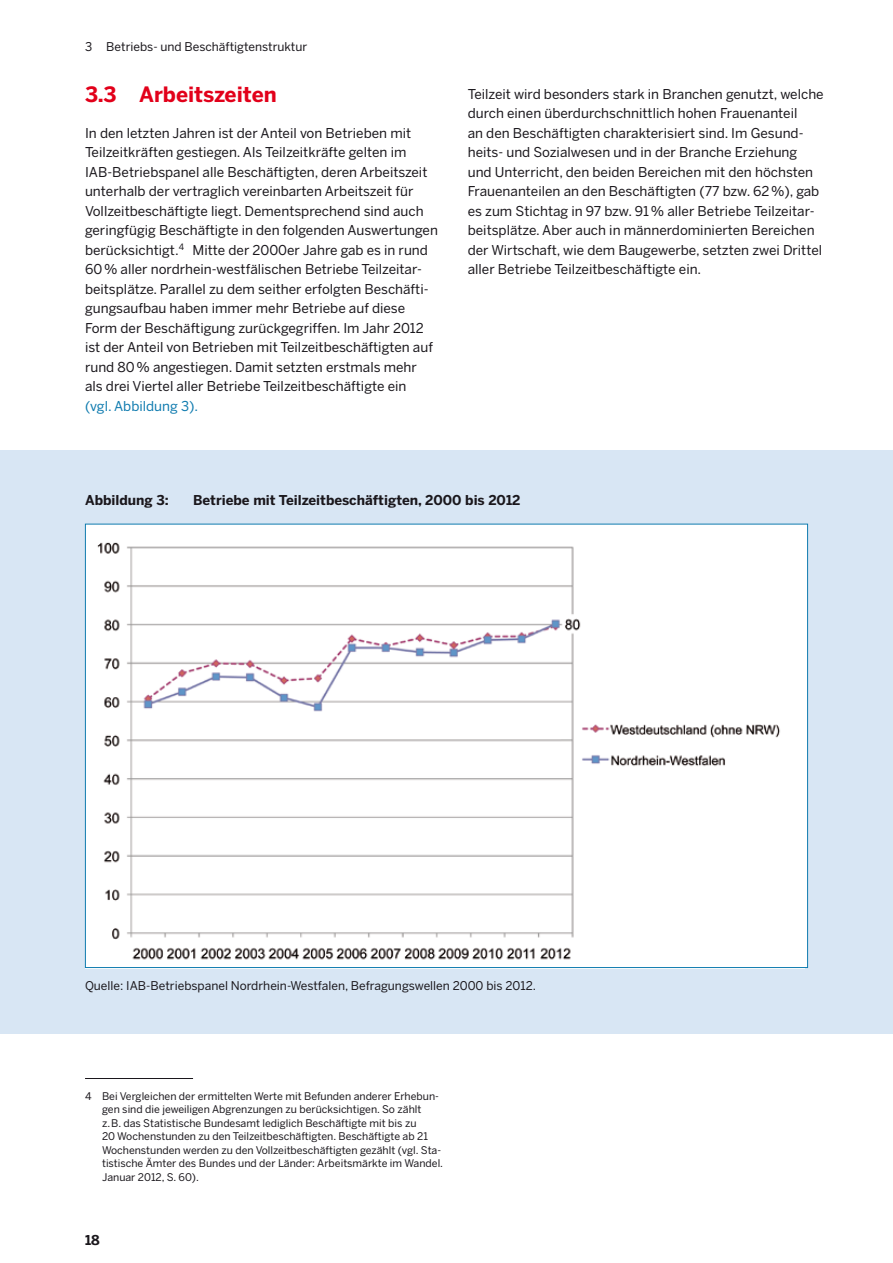
<style>
.page{position:relative;width:893px;height:1263px;background:#fff}
.page>*{position:absolute;margin:0;border:0;box-sizing:border-box;transform-origin:0 0}
.t1{font:700 21px "Benton Sans";color:#e2001a}
.Fließ_Abst{font:13.5px/19.5px "Benton Sans";color:#1a171c}
.BU_Abbildung{font:700 13.5px "Benton Sans";color:#1a171c}
.BU_Quelle{font:12px "Benton Sans";color:#1a171c}
.Fußnotentext{font:10.5px/13.5px "Benton Sans";color:#1a171c}
.s1{color:#0f7baf}
</style>
<div class="page">
<hr style="left:85px;top:1078px;width:108px;height:1px;background:#1a171c">
<div style="left:0;top:450px;width:893px;height:583px;background:#d8e6f4"></div>
<img style="left:85px;top:530px;width:719px;height:439px">
<p class="BU_Quelle" style="left:85px;top:39px;width:224px">3 Betriebs- und Beschäftigtenstruktur</p>
<h3 class="t1" style="left:85px;top:82px;width:193px">3.3 Arbeitszeiten</h3>
<p class="Fließ_Abst" style="left:85px;top:123px;width:354px">In den letzten Jahren ist der Anteil von Betrieben mit Teilzeitkräften gestiegen. Als Teilzeitkräfte gelten im IAB-Betriebspanel alle Beschäftigten, deren Arbeitszeit unterhalb der vertraglich vereinbarten Arbeitszeit für Vollzeitbeschäftigte liegt. Dementsprechend sind auch geringfügig Beschäftigte in den folgenden Auswertungen berücksichtigt.<sup>4</sup> Mitte der 2000er Jahre gab es in rund 60% aller nordrhein-westfälischen Betriebe Teilzeitar&shy;beitsplätze. Parallel zu dem seither erfolgten Beschäfti&shy;gungsaufbau haben immer mehr Betriebe auf diese Form der Beschäftigung zurückgegriffen. Im Jahr 2012 ist der Anteil von Betrieben mit Teilzeitbeschäftigten auf rund 80% angestiegen. Damit setzten erstmals mehr als drei Viertel aller Betriebe Teilzeitbeschäftigte ein<br><span class="s1">(vgl. Abbildung 3).</span></p>
<p class="Fließ_Abst" style="left:468px;top:84px;width:357px">Teilzeit wird besonders stark in Branchen genutzt, welche durch einen überdurchschnittlich hohen Frauenanteil<br>an den Beschäftigten charakterisiert sind. Im Gesund&shy;heits- und Sozialwesen und in der Branche Erziehung und Unterricht, den beiden Bereichen mit den höchsten Frauenanteilen an den Beschäftigten (77 bzw. 62%), gab es zum Stichtag in 97 bzw. 91% aller Betriebe Teilzeitar&shy;beitsplätze. Aber auch in männerdominierten Bereichen der Wirtschaft, wie dem Baugewerbe, setzten zwei Drittel aller Betriebe Teilzeitbeschäftigte ein.</p>
<p class="BU_Abbildung" style="left:85px;top:492px;width:85px">Abbildung 3:</p>
<p class="BU_Abbildung" style="left:193px;top:492px;width:329px">Betriebe mit Teilzeitbeschäftigten, 2000 bis 2012</p>
<p class="BU_Quelle" style="left:85px;top:978px;width:452px">Quelle: IAB-Betriebspanel Nordrhein-Westfalen, Befragungswellen 2000 bis 2012.</p>
<p class="Fußnotentext" style="left:102px;top:1089px;width:343px;text-indent:-17px">4 Bei Vergleichen der ermittelten Werte mit Befunden anderer Erhebun&shy;gen sind die jeweiligen Abgrenzungen zu berücksichtigen. So zählt z.B. das Statistische Bundesamt lediglich Beschäftigte mit bis zu<br>20 Wochenstunden zu den Teilzeitbeschäftigten. Beschäftigte ab 21<br>Wochenstunden werden zu den Vollzeitbeschäftigten gezählt (vgl. Sta&shy;tistische Ämter des Bundes und der Länder: Arbeitsmärkte im Wandel.<br>Januar 2012, S. 60).</p>
<p class="BU_Abbildung" style="left:85px;top:1232px;width:16px">18</p>
</div>
